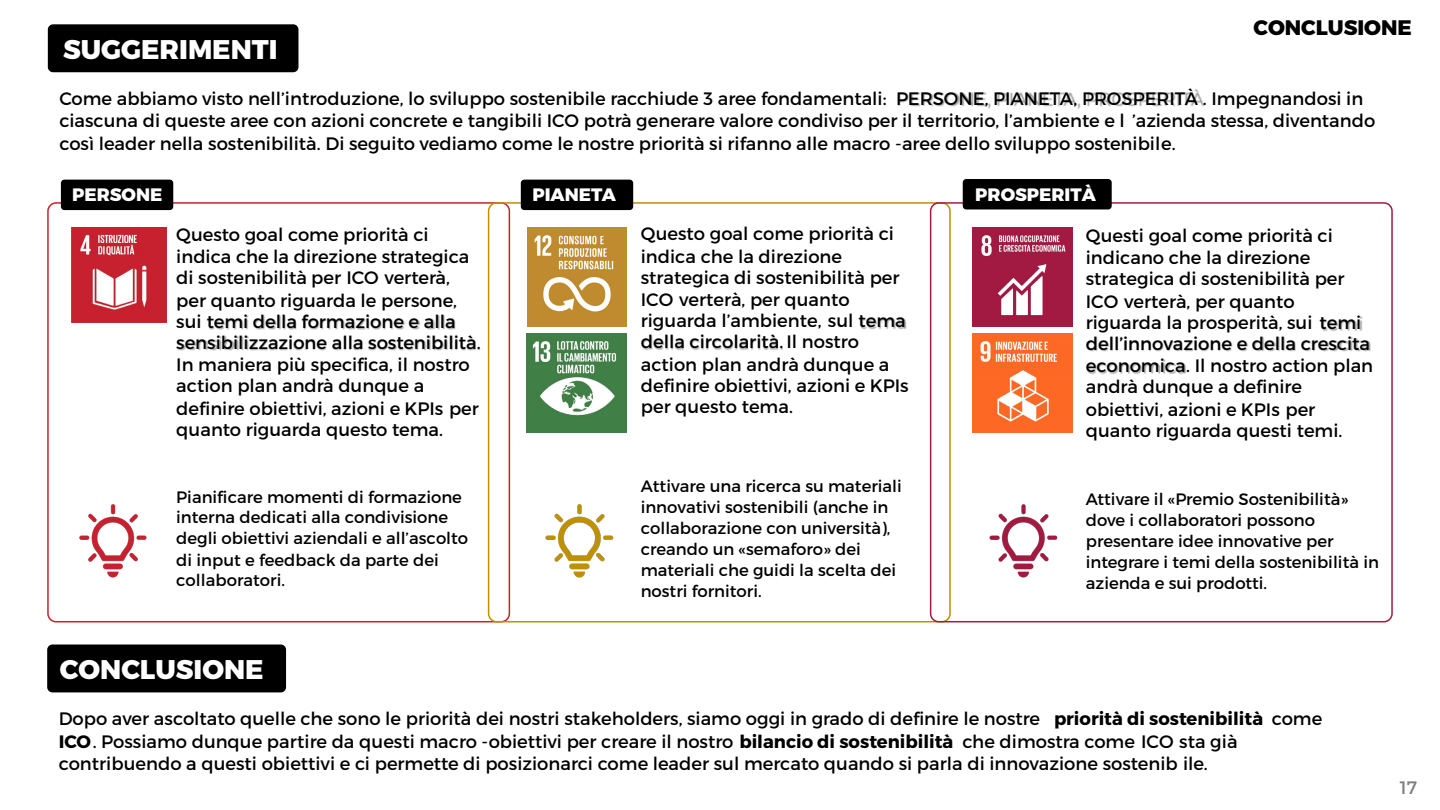
<style>
.page{position:relative;width:1440px;height:810px;background:#fff}
.page>*{position:absolute;margin:0;border:0;box-sizing:border-box;transform-origin:0 0}
.t1{font:800 27px "Montserrat";color:#fff}
.t2{font:800 21px "Montserrat";color:#000}
.t3{font:18px/21.6px "Montserrat";color:#000}
.t4{font:800 18px "Montserrat";color:#fff}
.t5{font:18px "Montserrat";color:#7f7f7f}
.t6{font:16.5px/21px "Montserrat";color:#000}
.s1{font-weight:700}
</style>
<div class="page">
<div style="left:47px;top:24px;width:252px;height:49px;background:#000"></div>
<img style="left:897px;top:89px;width:307px;height:20px">
<img style="left:207px;top:315px;width:249px;height:11px">
<img style="left:177px;top:326px;width:311px;height:41px">
<img style="left:859px;top:316px;width:48px;height:14px">
<img style="left:641px;top:335px;width:142px;height:15px">
<img style="left:1320px;top:316px;width:43px;height:12px">
<img style="left:1086px;top:328px;width:285px;height:24px">
<img style="left:1086px;top:350px;width:114px;height:24px">
<div style="left:47px;top:645px;width:240px;height:48px;background:#000"></div>
<div style="left:47px;top:202px;width:463px;height:420px;border:2px solid #c8202f;border-radius:8px"></div>
<img style="left:989px;top:504px;width:69px;height:74px">
<div style="left:488px;top:202px;width:463px;height:420px;border:2px solid #bf9000;border-radius:8px"></div>
<div style="left:930px;top:202px;width:463px;height:420px;border:2px solid #a31a41;border-radius:8px"></div>
<img style="left:973px;top:227px;width:99px;height:99px">
<img style="left:528px;top:227px;width:99px;height:99px">
<img style="left:71px;top:227px;width:96px;height:95px">
<img style="left:61px;top:179px;width:117px;height:32px">
<div style="left:521px;top:179px;width:110px;height:32px;background:#000"></div>
<div style="left:964px;top:179px;width:149px;height:31px;background:#000"></div>
<img style="left:79px;top:504px;width:68px;height:74px">
<img style="left:545px;top:504px;width:69px;height:74px">
<img style="left:973px;top:333px;width:99px;height:100px">
<img style="left:527px;top:333px;width:99px;height:100px">
<p class="t2" style="left:1253px;top:14px;width:160px">CONCLUSIONE</p>
<h1 class="t1" style="left:63px;top:32px;width:216px">SUGGERIMENTI</h1>
<p class="t3" style="left:59px;top:87px;width:1317px;line-height:22.5px">Come abbiamo visto nell’introduzione, lo sviluppo sostenibile racchiude 3 aree fondamentali: PERSONE, PIANETA, PROSPERITÀ . Impegnandosi in ciascuna di queste aree con azioni concrete e tangibili ICO potrà generare valore condiviso per il territorio, l’ambiente e l ’azienda stessa, diventando così leader nella sostenibilità. Di seguito vediamo come le nostre priorità si rifanno alle macro -aree dello sviluppo sostenibile.</p>
<p class="t4" style="left:72px;top:184px;width:92px">PERSONE</p>
<p class="t4" style="left:533px;top:184px;width:85px">PIANETA</p>
<p class="t4" style="left:975px;top:184px;width:122px">PROSPERITÀ</p>
<p class="t3" style="left:176px;top:224px;width:306px">Questo goal come priorità ci indica che la direzione strategica di sostenibilità per ICO verterà, per quanto riguarda le persone, sui temi della formazione e alla sensibilizzazione alla sostenibilità.<br>In maniera più specifica, il nostro action plan andrà dunque a definire obiettivi, azioni e KPIs per quanto riguarda questo tema.</p>
<p class="t6" style="left:176px;top:486px;width:294px">Pianificare momenti di formazione interna dedicati alla condivisione degli obiettivi aziendali e all’ascolto di input e feedback da parte dei collaboratori.</p>
<h1 class="t1" style="left:60px;top:653px;width:205px">CONCLUSIONE</h1>
<p class="t3" style="left:641px;top:223px;width:260px">Questo goal come priorità ci indica che la direzione strategica di sostenibilità per</p>
<p class="t3" style="left:641px;top:289px;width:269px">ICO verterà, per quanto riguarda l’ambiente, sul tema della circolarità. Il nostro action plan andrà dunque a definire obiettivi, azioni e KPIs per questo tema.</p>
<p class="t6" style="left:641px;top:475px;width:263px">Attivare una ricerca su materiali innovativi sostenibili (anche in collaborazione con università), creando un «semaforo» dei materiali che guidi la scelta dei nostri fornitori.</p>
<p class="t3" style="left:1086px;top:225px;width:289px">Questi goal come priorità ci indicano che la direzione strategica di sostenibilità per<br>ICO verterà, per quanto riguarda la prosperità, sui temi dell’innovazione e della crescita economica. Il nostro action plan andrà dunque a definire obiettivi, azioni e KPIs per quanto riguarda questi temi.</p>
<p class="t6" style="left:1086px;top:489px;width:295px">Attivare il «Premio Sostenibilità» dove i collaboratori possono presentare idee innovative per integrare i temi della sostenibilità in azienda e sui prodotti.</p>
<p class="t3" style="left:59px;top:708px;width:1265px;line-height:22.5px">Dopo aver ascoltato quelle che sono le priorità dei nostri stakeholders, siamo oggi in grado di definire le nostre <span class="s1">priorità di sostenibilità</span> come<br><span class="s1">ICO</span>. Possiamo dunque partire da questi macro -obiettivi per creare il nostro <span class="s1">bilancio di sostenibilità</span> che dimostra come ICO sta già contribuendo a questi obiettivi e ci permette di posizionarci come leader sul mercato quando si parla di innovazione sostenib ile.</p>
<p class="t5" style="left:1400px;top:777px;width:19px">17</p>
</div>
